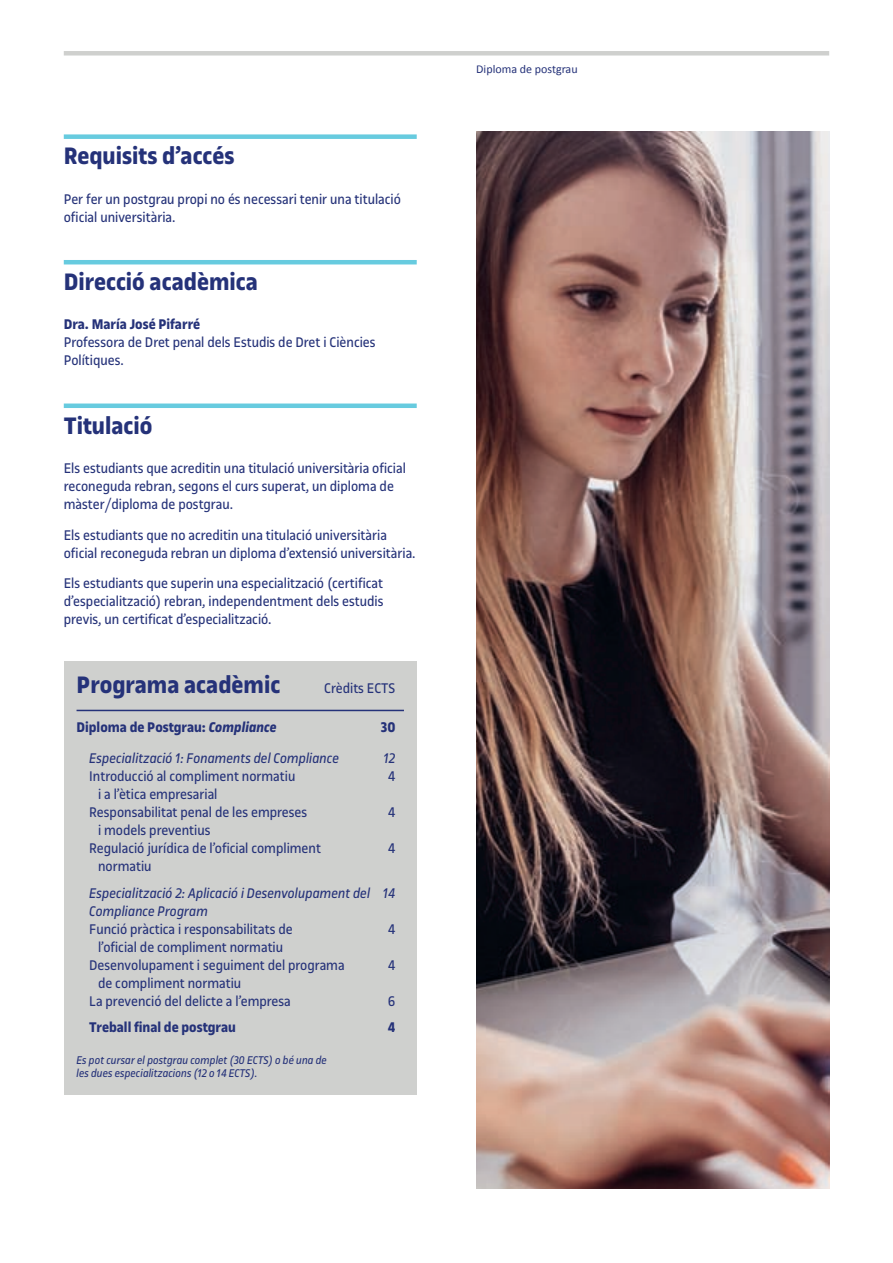
<style>
.page{position:relative;width:893px;height:1263px;background:#fff}
.page>*{position:absolute;margin:0;border:0;box-sizing:border-box;transform-origin:0 0}
.t1{font:700 25.5px "UOC Sans";color:#253279}
.t2{font:15px/18px "UOC Sans";color:#253279}
.t3{font:italic 15px/18px "UOC Sans";color:#253279}
.t4{font:700 15px "UOC Sans";color:#253279}
.t5{font:italic 12px/13.5px "UOC Sans";color:#253279}
.t6{font:12px "Calibri";color:#253279}
.s1{font-style:italic}
</style>
<div class="page">
<div style="left:64px;top:51px;width:765px;height:5px;background:#cfd0ce"></div>
<div style="left:64px;top:661px;width:353px;height:434px;background:#cfd0ce"></div>
<div style="left:64px;top:134px;width:353px;height:5px;background:#67cbdf"></div>
<hr style="left:64px;top:260px;width:353px;height:4px;background:#67cbdf">
<div style="left:64px;top:403px;width:353px;height:5px;background:#67cbdf"></div>
<hr style="left:77px;top:710px;width:327px;height:1px;background:#253279">
<img style="left:476px;top:132px;width:353px;height:1056px">
<h1 class="t1" style="left:64px;top:142px;width:172px">Requisits d’accés</h1>
<p class="t2" style="left:64px;top:190px;width:339px">Per fer un postgrau propi no és necessari tenir una titulació oficial universitària.</p>
<h1 class="t1" style="left:64px;top:267px;width:196px">Direcció acadèmica</h1>
<p class="t4" style="left:64px;top:316px;width:138px">Dra. María José Pifarré</p>
<p class="t2" style="left:64px;top:333px;width:313px">Professora de Dret penal dels Estudis de Dret i Ciències<br>Polítiques.</p>
<h1 class="t1" style="left:64px;top:411px;width:90px">Titulació</h1>
<p class="t2" style="left:64px;top:459px;width:344px">Els estudiants que acreditin una titulació universitària oficial reconeguda rebran, segons el curs superat, un diploma de màster/diploma de postgrau.</p>
<p class="t2" style="left:64px;top:526px;width:353px">Els estudiants que no acreditin una titulació universitària oficial reconeguda rebran un diploma d’extensió universitària.</p>
<p class="t2" style="left:64px;top:575px;width:321px;text-align:justify">Els estudiants que superin una especialització (certificat d’especialització) rebran, independentment dels estudis previs, un certificat d’especialització.</p>
<h1 class="t1" style="left:77px;top:670px;width:205px">Programa acadèmic</h1>
<p class="t2" style="left:324px;top:679px;width:73px">Crèdits ECTS</p>
<p class="t4" style="left:77px;top:719px;width:202px">Diploma de Postgrau: <span class="s1">Compliance</span></p>
<p class="t4" style="left:381px;top:719px;width:16px">30</p>
<p class="t3" style="left:89px;top:749px;width:251px">Especialització 1: Fonaments del Compliance</p>
<p class="t3" style="left:384px;top:749px;width:13px">12</p>
<p class="t2" style="left:89px;top:767px;width:208px">Introducció al compliment normatiu</p>
<p class="t2" style="left:388px;top:767px;width:9px">4</p>
<p class="t2" style="left:89px;top:785px;width:219px;text-indent:9px">i a l’ètica empresarial<br>Responsabilitat penal de les empreses</p>
<p class="t2" style="left:388px;top:803px;width:9px">4</p>
<p class="t2" style="left:89px;top:821px;width:233px;text-indent:9px">i models preventius<br>Regulació jurídica de l’oficial compliment</p>
<p class="t2" style="left:388px;top:839px;width:9px">4</p>
<p class="t2" style="left:98px;top:857px;width:55px">normatiu</p>
<p class="t3" style="left:89px;top:884px;width:308px">Especialització 2: Aplicació i Desenvolupament del 14<br>Compliance Program</p>
<p class="t2" style="left:89px;top:920px;width:205px">Funció pràctica i responsabilitats de</p>
<p class="t2" style="left:388px;top:920px;width:9px">4</p>
<p class="t2" style="left:89px;top:938px;width:257px;text-indent:9px">l’oficial de compliment normatiu<br>Desenvolupament i seguiment del programa</p>
<p class="t2" style="left:388px;top:956px;width:9px">4</p>
<p class="t2" style="left:89px;top:974px;width:203px;text-indent:9px">de compliment normatiu<br>La prevenció del delicte a l’empresa</p>
<p class="t2" style="left:388px;top:992px;width:9px">6</p>
<p class="t4" style="left:89px;top:1019px;width:148px">Treball final de postgrau</p>
<p class="t4" style="left:388px;top:1019px;width:9px">4</p>
<p class="t5" style="left:77px;top:1053px;width:252px">Es pot cursar el postgrau complet (30 ECTS) o bé una de les dues especialitzacions (12 o 14 ECTS).</p>
<p class="t6" style="left:476px;top:61px;width:103px">Diploma de postgrau</p>
</div>
